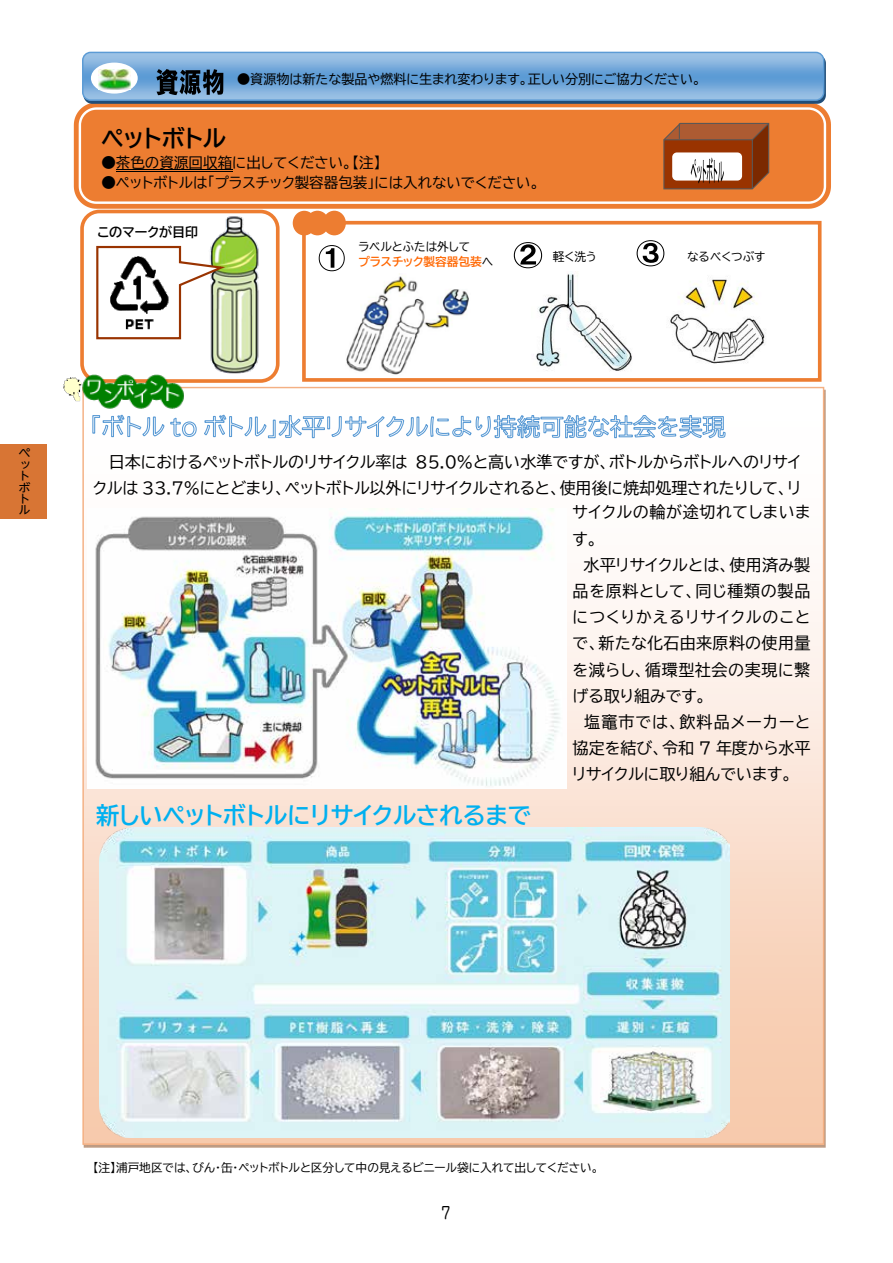
<style>
.page{position:relative;width:893px;height:1263px;background:#fff}
.page>*{position:absolute;margin:0;border:0;box-sizing:border-box;transform-origin:0 0}
.t1{font:23.25px "BIZ UDP Gothic Bold";color:#00b0f0}
.t2{font:23.25px "BIZ UDP Gothic Bold";color:#000}
.t3{font:16.5px "Jun 201 Pro";color:#000}
.t4{font:16.05px/26.2px "BIZ UDP Gothic";color:#000;text-align:justify}
.t5{font:16.05px/26.2px "BIZ UDP Gothic";letter-spacing:.04em;color:#000}
.t6{font:14.55px "BIZ UDP Gothic";color:#000}
.t7{font:13.05px "BIZ UDP Gothic";color:#000}
.t8{font:13.05px "BIZ UDP Gothic Bold";color:#000}
.t9{font:11.7px "BIZ UDP Gothic";color:#000}
.t10{font:11.7px "BIZ UDP Gothic Bold";color:#f60}
.t11{font:11.4px/11.4px "UD Shin Go NT Pro";color:#000;scale:1.05 1}
.s1{font-family:"HGS Soei Kakugothic UB";font-size:17.4px;color:rgb(0 0 0/0)}
.s2{font-family:"BIZ UDP Gothic";color:#000}
.s3{font-family:"HG Soei Kakugothic UB";font-size:14.55px;color:rgb(0 0 0/0)}
</style>
<div class="page">
<div style="left:80px;top:210px;width:200px;height:173px;background:#fff;border:4px solid #ed7d31;border-radius:17px"></div>
<div style="left:302px;top:221px;width:519px;height:161px;border:4px solid #ed7d31"></div>
<div style="left:83px;top:388px;width:741px;height:756px;background:linear-gradient(to bottom,#fff,#f5c8aa)"></div>
<img style="left:201px;top:211px;width:66px;height:163px">
<svg style="left:96px;top:245px;width:133px;height:95px"></svg>
<img style="left:103px;top:254px;width:70px;height:78px">
<svg style="left:74px;top:104px;width:757px;height:105px;fill:#ed7d31"></svg>
<hr style="left:116px;top:169px;width:116px;height:1px;background:#000">
<hr style="left:116px;top:171px;width:116px;height:1px;background:#000">
<svg style="left:662px;top:122px;width:108px;height:68px"></svg>
<svg style="left:514px;top:242px;width:28px;height:26px"></svg>
<svg style="left:92px;top:401px;width:634px;height:38px"></svg>
<svg style="left:83px;top:52px;width:743px;height:52px"></svg>
<svg style="left:91px;top:63px;width:47px;height:31px"></svg>
<img style="left:98px;top:70px;width:32px;height:19px">
<svg style="left:319px;top:245px;width:26px;height:26px"></svg>
<img style="left:636px;top:250px;width:29px;height:7px">
<svg style="left:637px;top:240px;width:27px;height:26px"></svg>
<img style="left:536px;top:272px;width:96px;height:99px">
<img style="left:670px;top:279px;width:95px;height:85px">
<img style="left:346px;top:273px;width:123px;height:102px">
<div style="left:293px;top:211px;width:23px;height:24px;background:#ed7d31;border-radius:50%"></div>
<div style="left:306px;top:211px;width:23px;height:24px;background:#ed7d31;border-radius:50%"></div>
<div style="left:323px;top:211px;width:23px;height:24px;background:#ed7d31;border-radius:50%"></div>
<img style="left:63px;top:374px;width:121px;height:36px">
<img style="left:88px;top:509px;width:479px;height:279px">
<img style="left:100px;top:827px;width:629px;height:310px">
<div style="left:0;top:444px;width:47px;height:75px;background:#d87534"></div>
<p class="t7" style="left:164px;top:73px;width:539px"><span class="s1">資源物</span> ●資源物は新たな製品や燃料に生まれ変わります。正しい分別にご協力ください。</p>
<h1 class="t2" style="left:101px;top:126px;width:126px">ペットボトル</h1>
<p class="t6" style="left:101px;top:155px;width:281px">●茶色の資源回収箱に出してください。【注】</p>
<p class="t6" style="left:101px;top:175px;width:439px">●ペットボトルは「プラスチック製容器包装」には入れないでください。</p>
<p class="t8" style="left:97px;top:225px;width:102px">このマークが目印</p>
<p class="t9" style="left:358px;top:241px;width:113px">ラベルとふたは外して</p>
<p class="t10" style="left:358px;top:256px;width:136px">プラスチック製容器包装<span class="s2">へ</span></p>
<p class="t9" style="left:687px;top:251px;width:80px">なるべくつぶす</p>
<p class="t9" style="left:521px;top:251px;width:77px"><span class="s3">②</span> 軽く洗う</p>
<p class="t11" style="left:19px;top:447px;width:13px">ペットボトル</p>
<p class="t4" style="left:93px;top:449px;width:710px;text-align:right">日本におけるペットボトルのリサイクル率は 85.0％と高い水準ですが、ボトルからボトルへのリサイクルは 33.7％にとどまり、ペットボトル以外にリサイクルされると、使用後に焼却処理されたりして、リ</p>
<p class="t5" style="left:573px;top:499px;width:239px">サイクルの輪が途切れてしまいます。</p>
<p class="t4" style="left:573px;top:551px;width:239px;text-indent:11px">水平リサイクルとは、使用済み製品を原料として、同じ種類の製品につくりかえるリサイクルのことで、新たな化石由来原料の使用量を減らし、循環型社会の実現に繋げる取り組みです。</p>
<p class="t4" style="left:573px;top:709px;width:239px;text-indent:12px">塩竈市では、飲料品メーカーと協定を結び、令和 7 年度から水平リサイクルに取り組んでいます。</p>
<h1 class="t1" style="left:96px;top:804px;width:437px">新しいペットボトルにリサイクルされるまで</h1>
<p class="t9" style="left:93px;top:1161px;width:508px">【注】浦戸地区では、びん・缶・ペットボトルと区分して中の見えるビニール袋に入れて出してください。</p>
<p class="t3" style="left:442px;top:1200px;width:10px">7</p>
</div>
